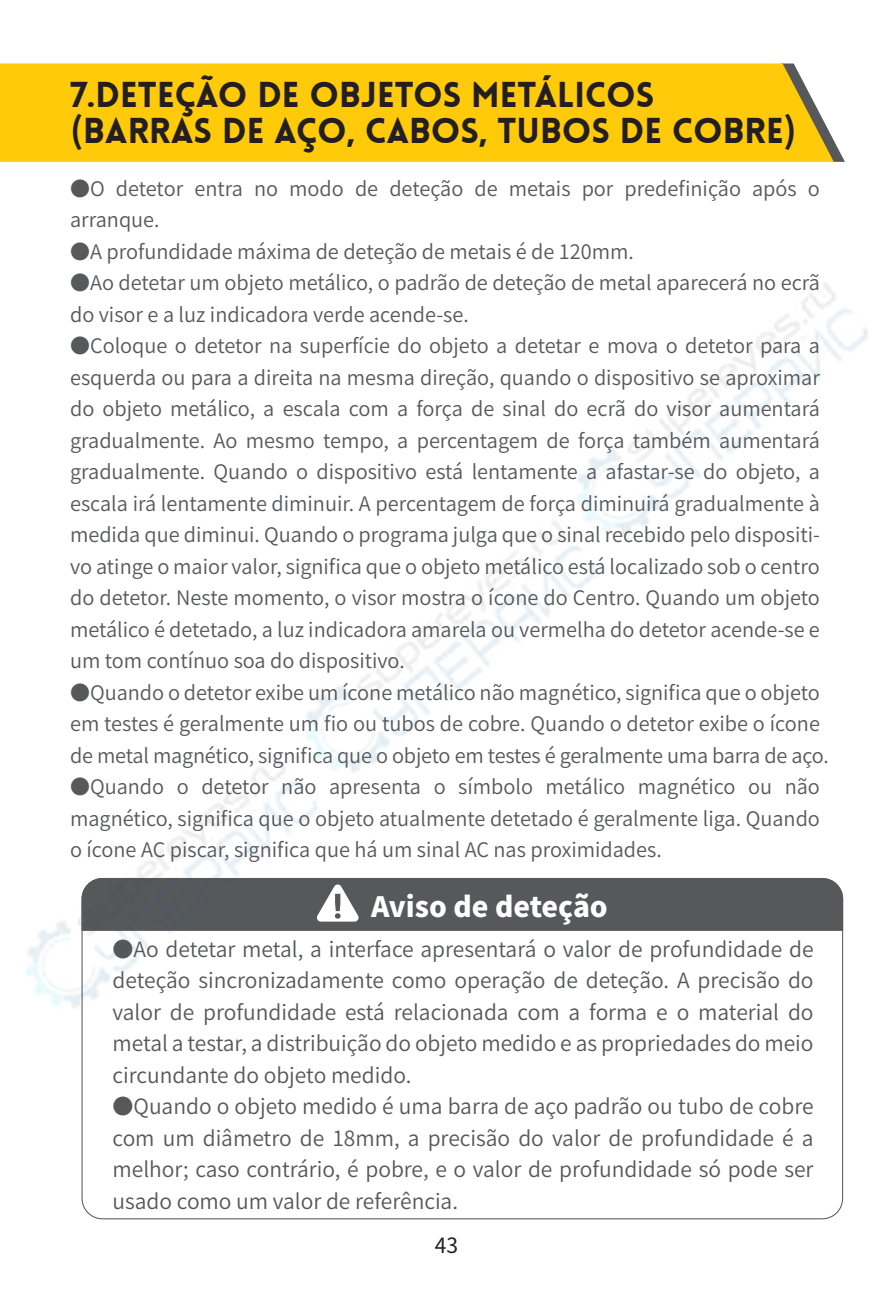
<style>
.page{position:relative;width:893px;height:1290px;background:#fff}
.page>*{position:absolute;margin:0;border:0;box-sizing:border-box;transform-origin:0 0}
.t1{font:900 35px/35.7px "Lovelo";color:#231f20}
.t2{font:800 28px "Source Han Sans CN";color:#fff}
.t3{font:21px/31.5px "Source Han Sans CN";color:#57585a;text-align:justify}
.t4{font:21px "Source Han Sans CN";color:#231f20}
.t5{font:19.95px/31.5px "Source Han Sans CN";color:#57585a}
.s1{font-family:"Source Han Sans CN";font-weight:700}
</style>
<div class="page">
<img style="left:0;top:63px;width:868px;height:1157px">
<h1 class="t1" style="left:70px;top:78px;width:728px">7.DETEÇÃO DE OBJETOS METÁLICOS <span class="s1">(</span>BARRAS DE AÇO, CABOS, TUBOS DE COBRE<span class="s1">)</span></h1>
<p class="t5" style="left:70px;top:173px;width:751px">●O detetor entra no modo de deteção de metais por predefinição após o arranque.</p>
<p class="t5" style="left:70px;top:236px;width:565px">●A profundidade máxima de deteção de metais é de 120mm.</p>
<p class="t5" style="left:70px;top:267px;width:751px">●Ao detetar um objeto metálico, o padrão de deteção de metal aparecerá no ecrã do visor e a luz indicadora verde acende-se.</p>
<p class="t5" style="left:70px;top:330px;width:751px;text-align:justify">●Coloque o detetor na superfície do objeto a detetar e mova o detetor para a esquerda ou para a direita na mesma direção, quando o dispositivo se aproximar do objeto metálico, a escala com a força de sinal do ecrã do visor aumentará gradualmente. Ao mesmo tempo, a percentagem de força também aumentará gradualmente. Quando o dispositivo está lentamente a afastar-se do objeto, a escala irá lentamente diminuir. A percentagem de força diminuirá gradualmente à medida que diminui. Quando o programa julga que o sinal recebido pelo dispositi&shy;vo atinge o maior valor, significa que o objeto metálico está localizado sob o centro do detetor. Neste momento, o visor mostra o ícone do Centro. Quando um objeto metálico é detetado, a luz indicadora amarela ou vermelha do detetor acende-se e um tom contínuo soa do dispositivo.</p>
<p class="t5" style="left:70px;top:677px;width:760px">●Quando o detetor exibe um ícone metálico não magnético, significa que o objeto em testes é geralmente um fio ou tubos de cobre. Quando o detetor exibe o ícone de metal magnético, significa que o objeto em testes é geralmente uma barra de aço.</p>
<p class="t5" style="left:70px;top:771px;width:751px;text-align:justify">●Quando o detetor não apresenta o símbolo metálico magnético ou não magnético, significa que o objeto atualmente detetado é geralmente liga. Quando o ícone AC piscar, significa que há um sinal AC nas proximidades.</p>
<h2 class="t2" style="left:371px;top:891px;width:238px">Aviso de deteção</h2>
<p class="t3" style="left:113px;top:934px;width:703px">●Ao detetar metal, a interface apresentará o valor de profundidade de deteção sincronizadamente como operação de deteção. A precisão do valor de profundidade está relacionada com a forma e o material do metal a testar, a distribuição do objeto medido e as propriedades do meio circundante do objeto medido.</p>
<p class="t3" style="left:113px;top:1091px;width:703px">●Quando o objeto medido é uma barra de aço padrão ou tubo de cobre com um diâmetro de 18mm, a precisão do valor de profundidade é a melhor; caso contrário, é pobre, e o valor de profundidade só pode ser usado como um valor de referência.</p>
<p class="t4" style="left:435px;top:1234px;width:25px">43</p>
</div>
